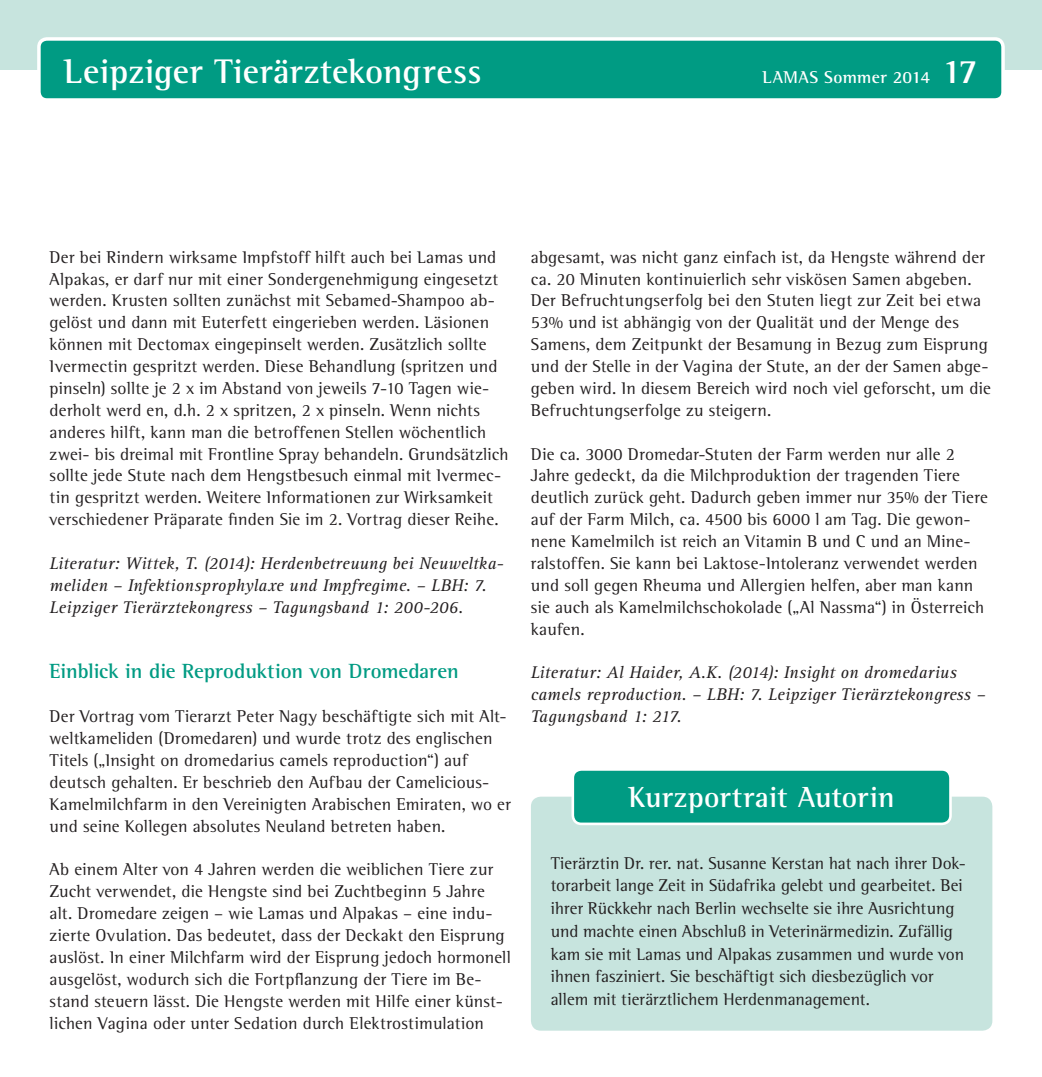
<style>
.page{position:relative;width:1042px;height:1077px;background:#fff}
.page>*{position:absolute;margin:0;border:0;box-sizing:border-box;transform-origin:0 0}
.t1{font:700 35px "Agfa Rotis Semi Serif";letter-spacing:.015em;color:#fff}
.t2{font:700 29.75px "Agfa Rotis Semi Serif";color:#fff}
.t3{font:700 21px "Agfa Rotis Semi Serif";letter-spacing:-.01em;color:#009b83}
.t4{font:17.5px/21.9px "Agfa Rotis Semi Serif";letter-spacing:.01em;color:#231f20}
.t5{font:italic 17.5px/21.9px "Agfa Rotis Serif";letter-spacing:.01em;color:#231f20}
.t6{font:700 17.5px "Agfa Rotis Semi Serif";letter-spacing:.01em;color:#fff}
.s1{font-size:35px}
</style>
<div class="page">
<div style="left:531px;top:796px;width:461px;height:234px;background:#c7e4de;border-radius:10px"></div>
<div style="left:573px;top:769px;width:377px;height:54px;background:#009b83;border-radius:9px"></div>
<div style="left:571px;top:768px;width:381px;height:57px;border:3px solid #fff;border-radius:9px"></div>
<div style="left:0;top:0;width:1042px;height:69px;background:#c7e4de"></div>
<div style="left:39px;top:39px;width:964px;height:61px;background:#009b83;border-radius:8px"></div>
<div style="left:37px;top:37px;width:968px;height:65px;border:4px solid #fff;border-radius:8px"></div>
<h1 class="t1" style="left:64px;top:50px;width:419px">Leipziger Tierärztekongress</h1>
<p class="t6" style="left:762px;top:66px;width:217px">LAMAS Sommer 2014 <span class="s1">17</span></p>
<p class="t4" style="left:50px;top:246px;width:460px">Der bei Rindern wirksame Impfstoff hilft auch bei Lamas und Alpakas, er darf nur mit einer Sondergenehmigung eingesetzt werden. Krusten sollten zunächst mit Sebamed-Shampoo ab&shy;gelöst und dann mit Euterfett eingerieben werden. Läsionen können mit Dectomax eingepinselt werden. Zusätzlich sollte Ivermectin gespritzt werden. Diese Behandlung (spritzen und pinseln) sollte je 2 x im Abstand von jeweils 7-10 Tagen wie&shy;derholt werd en, d.h. 2 x spritzen, 2 x pinseln. Wenn nichts anderes hilft, kann man die betroffenen Stellen wöchentlich zwei- bis dreimal mit Frontline Spray behandeln. Grundsätzlich sollte jede Stute nach dem Hengstbesuch einmal mit Ivermec&shy;tin gespritzt werden. Weitere Informationen zur Wirksamkeit verschiedener Präparate finden Sie im 2. Vortrag dieser Reihe.</p>
<p class="t5" style="left:50px;top:553px;width:455px">Literatur: Wittek, T. (2014): Herdenbetreuung bei Neuweltka&shy;meliden – Infektionsprophylaxe und Impfregime. – LBH: 7.<br>Leipziger Tierärztekongress – Tagungsband 1: 200-206.</p>
<p class="t3" style="left:50px;top:658px;width:411px">Einblick in die Reproduktion von Dromedaren</p>
<p class="t4" style="left:50px;top:705px;width:463px">Der Vortrag vom Tierarzt Peter Nagy beschäftigte sich mit Alt&shy;weltkameliden (Dromedaren) und wurde trotz des englischen Titels („Insight on dromedarius camels reproduction“) auf deutsch gehalten. Er beschrieb den Aufbau der Camelicious-Kamelmilchfarm in den Vereinigten Arabischen Emiraten, wo er und seine Kollegen absolutes Neuland betreten haben.</p>
<p class="t4" style="left:50px;top:858px;width:463px">Ab einem Alter von 4 Jahren werden die weiblichen Tiere zur Zucht verwendet, die Hengste sind bei Zuchtbeginn 5 Jahre alt. Dromedare zeigen – wie Lamas und Alpakas – eine indu&shy;zierte Ovulation. Das bedeutet, dass der Deckakt den Eisprung auslöst. In einer Milchfarm wird der Eisprung jedoch hormonell ausgelöst, wodurch sich die Fortpflanzung der Tiere im Be&shy;stand steuern lässt. Die Hengste werden mit Hilfe einer künst&shy;lichen Vagina oder unter Sedation durch Elektrostimulation</p>
<p class="t4" style="left:531px;top:246px;width:461px">abgesamt, was nicht ganz einfach ist, da Hengste während der ca. 20 Minuten kontinuierlich sehr viskösen Samen abgeben.<br>Der Befruchtungserfolg bei den Stuten liegt zur Zeit bei etwa 53% und ist abhängig von der Qualität und der Menge des Samens, dem Zeitpunkt der Besamung in Bezug zum Eisprung und der Stelle in der Vagina der Stute, an der der Samen abge&shy;geben wird. In diesem Bereich wird noch viel geforscht, um die Befruchtungserfolge zu steigern.</p>
<p class="t4" style="left:531px;top:443px;width:459px">Die ca. 3000 Dromedar-Stuten der Farm werden nur alle 2<br>Jahre gedeckt, da die Milchproduktion der tragenden Tiere deutlich zurück geht. Dadurch geben immer nur 35% der Tiere auf der Farm Milch, ca. 4500 bis 6000 l am Tag. Die gewon&shy;nene Kamelmilch ist reich an Vitamin B und C und an Mine&shy;ralstoffen. Sie kann bei Laktose-Intoleranz verwendet werden und soll gegen Rheuma und Allergien helfen, aber man kann sie auch als Kamelmilchschokolade („Al Nassma“) in Österreich kaufen.</p>
<p class="t5" style="left:531px;top:662px;width:456px">Literatur: Al Haider, A.K. (2014): Insight on dromedarius camels reproduction. – LBH: 7. Leipziger Tierärztekongress –<br>Tagungsband 1: 217.</p>
<h2 class="t2" style="left:628px;top:779px;width:267px">Kurzportrait Autorin</h2>
<p class="t4" style="left:551px;top:851px;width:417px;line-height:22.8px">Tierärztin Dr. rer. nat. Susanne Kerstan hat nach ihrer Dok&shy;torarbeit lange Zeit in Südafrika gelebt und gearbeitet. Bei ihrer Rückkehr nach Berlin wechselte sie ihre Ausrichtung und machte einen Abschluß in Veterinärmedizin. Zufällig kam sie mit Lamas und Alpakas zusammen und wurde von ihnen fasziniert. Sie beschäftigt sich diesbezüglich vor allem mit tierärztlichem Herdenmanagement.</p>
</div>
